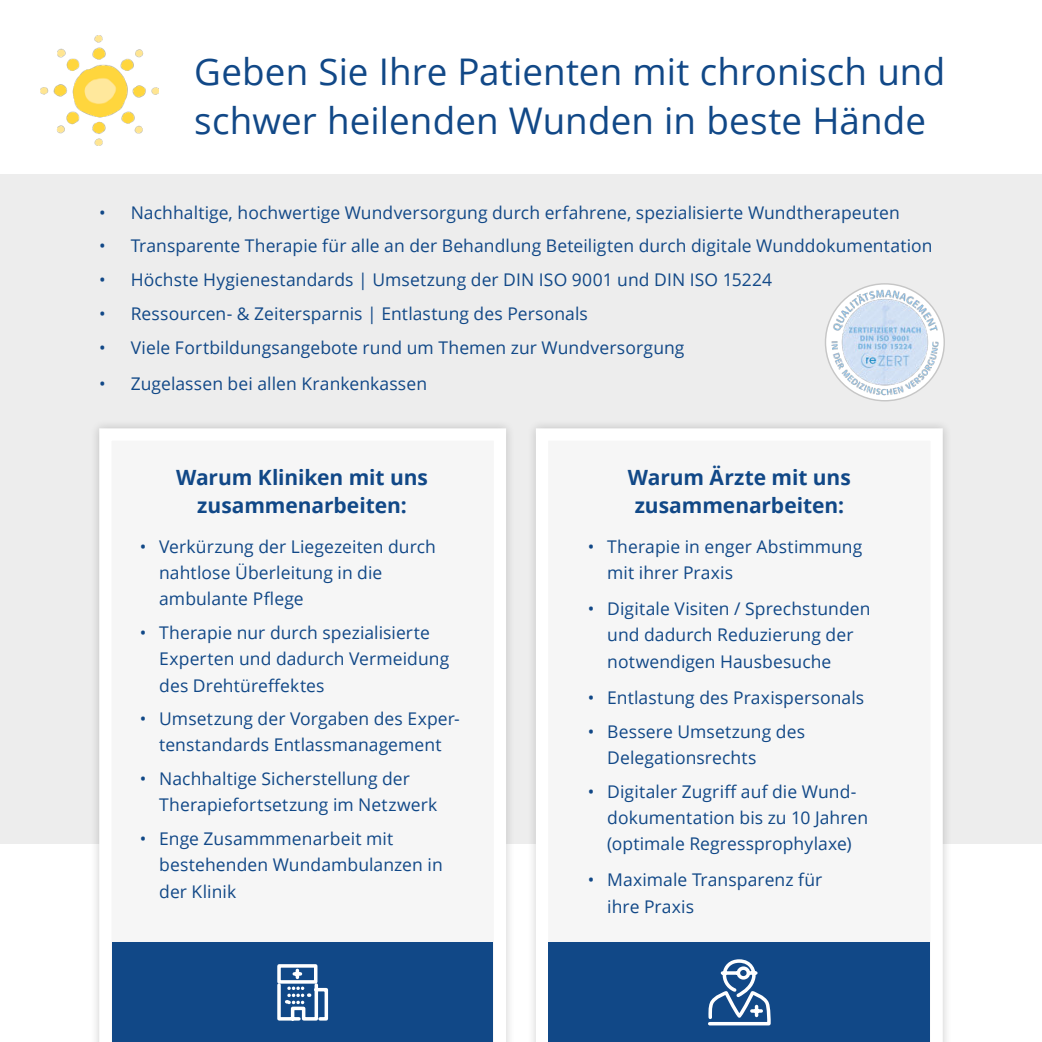
<style>
.page{position:relative;width:1042px;height:1042px;background:#fff}
.page>*{position:absolute;margin:0;border:0;box-sizing:border-box;transform-origin:0 0}
.t1{font:36.75px/49px "Open Sans";letter-spacing:.005em;color:#114887}
.t2{font:700 21px/28px "Open Sans";letter-spacing:-.005em;color:#114887;text-align:center}
.t3{font:17.5px/26.2px "Open Sans";letter-spacing:.005em;color:#114887}
</style>
<div class="page">
<div style="left:0;top:174px;width:1042px;height:669px;background:#ededed"></div>
<div style="left:89px;top:419px;width:426px;height:623px;background:#000;opacity:.2"></div>
<svg style="left:99px;top:428px;width:407px;height:614px"></svg>
<div style="left:526px;top:419px;width:426px;height:623px;background:#000;opacity:.2"></div>
<svg style="left:536px;top:428px;width:407px;height:614px"></svg>
<div style="left:548px;top:943px;width:382px;height:99px;background:#114887"></div>
<svg style="left:708px;top:959px;width:63px;height:67px"></svg>
<div style="left:112px;top:943px;width:380px;height:99px;background:#114887"></div>
<svg style="left:277px;top:964px;width:52px;height:57px"></svg>
<img style="left:827px;top:284px;width:115px;height:115px">
<img style="left:40px;top:36px;width:118px;height:109px">
<h1 class="t1" style="left:194px;top:51px;width:752px">Geben Sie Ihre Patienten mit chronisch und schwer heilenden Wunden in beste Hände</h1>
<p class="t3" style="left:99px;top:201px;width:802px">• Nachhaltige, hochwertige Wundversorgung durch erfahrene, spezialisierte Wundtherapeuten</p>
<p class="t3" style="left:99px;top:235px;width:835px">• Transparente Therapie für alle an der Behandlung Beteiligten durch digitale Wunddokumentation</p>
<p class="t3" style="left:99px;top:268px;width:674px">• Höchste Hygienestandards | Umsetzung der DIN ISO 9001 und DIN ISO 15224</p>
<p class="t3" style="left:99px;top:302px;width:490px">• Ressourcen- &amp; Zeitersparnis | Entlastung des Personals</p>
<p class="t3" style="left:99px;top:336px;width:587px">• Viele Fortbildungsangebote rund um Themen zur Wundversorgung</p>
<p class="t3" style="left:99px;top:372px;width:329px">• Zugelassen bei allen Krankenkassen</p>
<p class="t2" style="left:176px;top:465px;width:253px">Warum Kliniken mit uns zusammenarbeiten:</p>
<p class="t3" style="left:159px;top:535px;width:278px;text-indent:-19px">• Verkürzung der Liegezeiten durch nahtlose Überleitung in die ambulante Pflege</p>
<p class="t3" style="left:159px;top:621px;width:292px;text-indent:-19px">• Therapie nur durch spezialisierte<br>Experten und dadurch Vermeidung des Drehtüreffektes</p>
<p class="t3" style="left:140px;top:707px;width:321px;text-align:center">• Umsetzung der Vorgaben des Exper&shy;tenstandards Entlassmanagement</p>
<p class="t3" style="left:159px;top:767px;width:280px;text-indent:-19px">• Nachhaltige Sicherstellung der<br>Therapiefortsetzung im Netzwerk</p>
<p class="t3" style="left:159px;top:827px;width:285px;text-indent:-19px">• Enge Zusammmenarbeit mit bestehenden Wundambulanzen in der Klinik</p>
<p class="t2" style="left:628px;top:465px;width:224px">Warum Ärzte mit uns zusammenarbeiten:</p>
<p class="t3" style="left:607px;top:535px;width:257px;text-indent:-19px">• Therapie in enger Abstimmung mit ihrer Praxis</p>
<p class="t3" style="left:607px;top:597px;width:265px;text-indent:-19px">• Digitale Visiten / Sprechstunden und dadurch Reduzierung der notwendigen Hausbesuche</p>
<p class="t3" style="left:588px;top:686px;width:278px">• Entlastung des Praxispersonals</p>
<p class="t3" style="left:607px;top:720px;width:199px;text-indent:-19px">• Bessere Umsetzung des<br>Delegationsrechts</p>
<p class="t3" style="left:607px;top:780px;width:262px;text-indent:-19px">• Digitaler Zugriff auf die Wund&shy;dokumentation bis zu 10 Jahren (optimale Regressprophylaxe)</p>
<p class="t3" style="left:607px;top:868px;width:217px;text-indent:-19px">• Maximale Transparenz für ihre Praxis</p>
</div>
